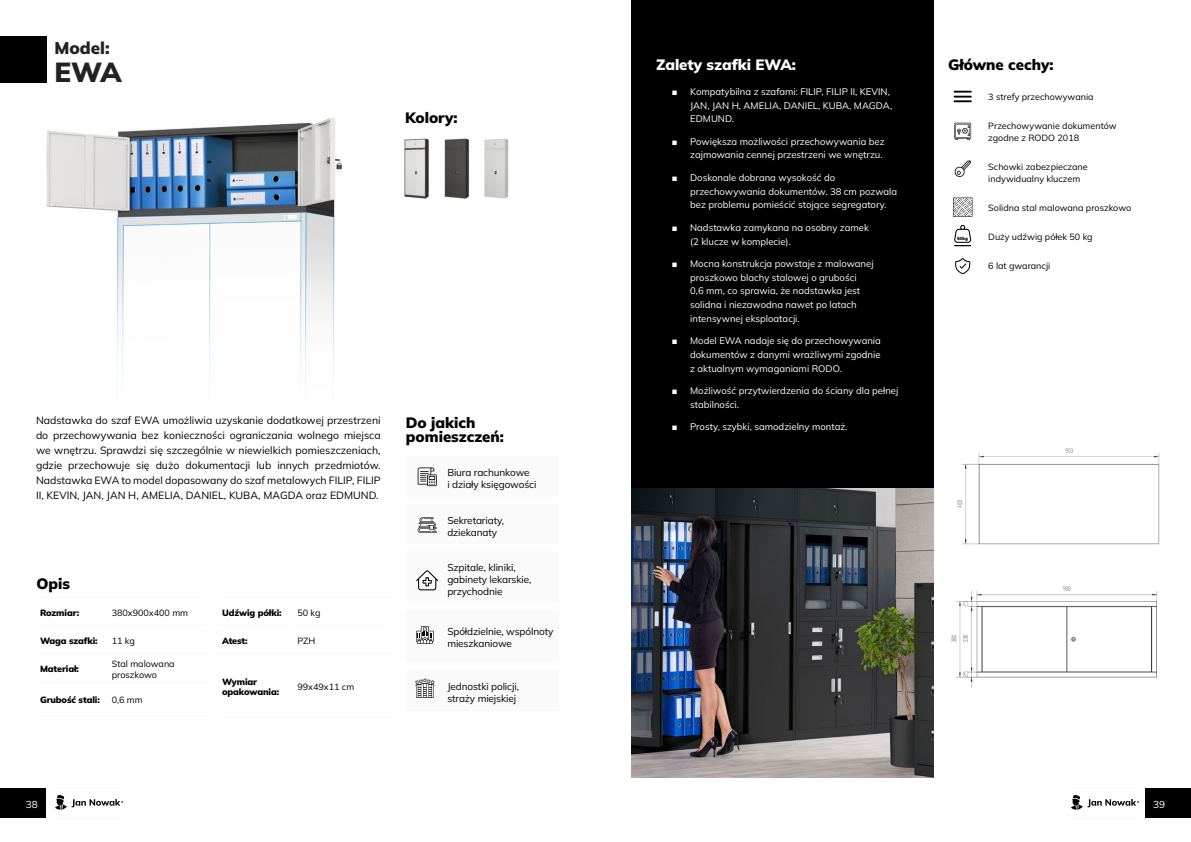
<style>
.page{position:relative;width:1191px;height:842px;background:#fff}
.page>*{position:absolute;margin:0;border:0;box-sizing:border-box;transform-origin:0 0}
.t1{font:900 27.5px "Mulish";color:#222}
.t2{font:900 17px "Mulish";color:#222}
.t3{font:900 15px/14px "Mulish";color:#000}
.t4{font:900 15px "Mulish";color:#fff}
.t5{font:10.5px/15px "Mulish";color:#000;text-align:justify}
.t6{font:10px/12px "Mulish";letter-spacing:-.01em;color:#000}
.t7{font:10px "Mulish";color:#fff}
.t8{font:9.5px/13.8px "Mulish";color:#fff}
.t9{font:9px/12px "Mulish";color:#000}
.t10{font:900 9px/10.8px "Mulish";letter-spacing:-.01em;color:#000}
.t11{font:900 4.4px "Mulish";color:#000}
.s1{font-family:"Arial"}
</style>
<div class="page">
<hr style="left:55px;top:818px;width:65px;height:1px;background:#fafafa">
<hr style="left:1071px;top:818px;width:65px;height:1px;background:#fafafa">
<hr style="left:55px;top:788px;width:65px;height:1px;background:#fafafa">
<hr style="left:1071px;top:788px;width:65px;height:1px;background:#fafafa">
<div style="left:0;top:788px;width:46px;height:30px;background:#000"></div>
<div style="left:1145px;top:788px;width:46px;height:30px;background:#000"></div>
<svg style="left:55px;top:795px;width:68px;height:15px"></svg>
<svg style="left:1071px;top:795px;width:68px;height:15px"></svg>
<div style="left:0;top:36px;width:46px;height:46px;background:#000"></div>
<img style="left:46px;top:118px;width:297px;height:269px">
<div style="left:406px;top:505px;width:153px;height:39px;background:#fafafa"></div>
<div style="left:406px;top:551px;width:153px;height:52px;background:#fafafa"></div>
<div style="left:406px;top:610px;width:153px;height:52px;background:#fafafa"></div>
<div style="left:406px;top:670px;width:153px;height:41px;background:#fafafa"></div>
<div style="left:406px;top:456px;width:153px;height:41px;background:#fafafa"></div>
<hr style="left:36px;top:597px;width:72px;height:1px;background:#fafafa">
<hr style="left:108px;top:597px;width:98px;height:1px;background:#fafafa">
<hr style="left:36px;top:625px;width:72px;height:1px;background:#fafafa">
<hr style="left:108px;top:625px;width:98px;height:1px;background:#fafafa">
<hr style="left:36px;top:653px;width:72px;height:1px;background:#fafafa">
<hr style="left:108px;top:653px;width:98px;height:1px;background:#fafafa">
<hr style="left:36px;top:682px;width:72px;height:1px;background:#fafafa">
<hr style="left:108px;top:682px;width:98px;height:1px;background:#fafafa">
<hr style="left:36px;top:716px;width:72px;height:1px;background:#fafafa">
<hr style="left:108px;top:716px;width:98px;height:1px;background:#fafafa">
<img style="left:951px;top:448px;width:209px;height:240px">
<div style="left:631px;top:0;width:302px;height:488px;background:#000"></div>
<svg style="left:955px;top:258px;width:15px;height:16px"></svg>
<img style="left:631px;top:488px;width:302px;height:290px">
<hr style="left:218px;top:596px;width:75px;height:1px;background:#fafafa">
<hr style="left:293px;top:596px;width:98px;height:1px;background:#fafafa">
<hr style="left:218px;top:625px;width:75px;height:1px;background:#fafafa">
<hr style="left:293px;top:625px;width:98px;height:1px;background:#fafafa">
<hr style="left:218px;top:653px;width:75px;height:1px;background:#fafafa">
<hr style="left:293px;top:653px;width:98px;height:1px;background:#fafafa">
<hr style="left:218px;top:717px;width:75px;height:1px;background:#fafafa">
<hr style="left:293px;top:717px;width:98px;height:1px;background:#fafafa">
<img style="left:404px;top:138px;width:25px;height:61px">
<img style="left:444px;top:138px;width:26px;height:61px">
<img style="left:484px;top:138px;width:25px;height:61px">
<svg style="left:418px;top:467px;width:19px;height:19px"></svg>
<svg style="left:418px;top:517px;width:19px;height:16px"></svg>
<svg style="left:416px;top:570px;width:22px;height:20px"></svg>
<svg style="left:416px;top:626px;width:17px;height:18px"></svg>
<svg style="left:415px;top:678px;width:20px;height:20px"></svg>
<svg style="left:954px;top:123px;width:17px;height:17px"></svg>
<svg style="left:953px;top:198px;width:19px;height:19px"></svg>
<svg style="left:954px;top:225px;width:17px;height:21px"></svg>
<svg style="left:953px;top:91px;width:18px;height:11px"></svg>
<svg style="left:954px;top:161px;width:16px;height:16px"></svg>
<h2 class="t2" style="left:54px;top:36px;width:57px">Model:</h2>
<h1 class="t1" style="left:54px;top:53px;width:69px">EWA</h1>
<h3 class="t3" style="left:405px;top:110px;width:54px">Kolory:</h3>
<p class="t5" style="left:36px;top:412px;width:346px">Nadstawka do szaf EWA umożliwia uzyskanie dodatkowej przestrzeni do przechowywania bez konieczności ograniczania wolnego miejsca we wnętrzu. Sprawdzi się szczególnie w niewielkich pomieszczeniach, gdzie przechowuje się dużo dokumentacji lub innych przedmiotów.<br>Nadstawka EWA to model dopasowany do szaf metalowych FILIP, FILIP II, KEVIN, JAN, JAN H, AMELIA, DANIEL, KUBA, MAGDA oraz EDMUND.</p>
<h3 class="t3" style="left:37px;top:576px;width:35px">Opis</h3>
<p class="t10" style="left:40px;top:607px;width:41px">Rozmiar:</p>
<p class="t9" style="left:112px;top:606px;width:78px">380x900x400 mm</p>
<p class="t10" style="left:40px;top:635px;width:59px">Waga szafki:</p>
<p class="t9" style="left:112px;top:634px;width:25px">11 kg</p>
<p class="t10" style="left:40px;top:663px;width:40px">Materiał:</p>
<p class="t9" style="left:112px;top:658px;width:64px;line-height:10.8px">Stal malowana proszkowo</p>
<p class="t10" style="left:40px;top:695px;width:61px">Grubość stali:</p>
<p class="t9" style="left:112px;top:694px;width:33px">0,6 mm</p>
<p class="t10" style="left:222px;top:607px;width:61px">Udźwig półki:</p>
<p class="t9" style="left:297px;top:606px;width:25px">50 kg</p>
<p class="t10" style="left:222px;top:635px;width:27px">Atest:</p>
<p class="t9" style="left:297px;top:635px;width:19px">PZH</p>
<p class="t10" style="left:222px;top:676px;width:59px">Wymiar opakowania:</p>
<p class="t9" style="left:297px;top:680px;width:58px">99x49x11 cm</p>
<h3 class="t3" style="left:406px;top:415px;width:100px">Do jakich pomieszczeń:</h3>
<p class="t6" style="left:447px;top:466px;width:91px">Biura rachunkowe<br>i działy księgowości</p>
<p class="t6" style="left:447px;top:514px;width:58px">Sekretariaty, dziekanaty</p>
<p class="t6" style="left:447px;top:561px;width:86px">Szpitale, kliniki, gabinety lekarskie, przychodnie</p>
<p class="t6" style="left:447px;top:625px;width:108px">Spółdzielnie, wspólnoty mieszkaniowe</p>
<p class="t6" style="left:447px;top:680px;width:73px">Jednostki policji, straży miejskiej</p>
<h3 class="t4" style="left:656px;top:54px;width:141px">Zalety szafki EWA:</h3>
<p class="t8" style="left:690px;top:84px;width:204px;text-indent:-18px"><span class="s1">■</span> Kompatybilna z szafami: FILIP, FILIP II, KEVIN,<br>JAN, JAN H, AMELIA, DANIEL, KUBA, MAGDA,<br>EDMUND.</p>
<p class="t8" style="left:671px;top:134px;width:214px;text-align:right"><span class="s1">■</span> Powiększa możliwości przechowywania bez zajmowania cennej przestrzeni we wnętrzu.</p>
<p class="t8" style="left:690px;top:170px;width:209px;text-indent:-18px"><span class="s1">■</span> Doskonale dobrana wysokość do przechowywania dokumentów. 38 cm pozwala bez problemu pomieścić stojące segregatory.</p>
<p class="t8" style="left:690px;top:220px;width:180px;text-indent:-18px"><span class="s1">■</span> Nadstawka zamykana na osobny zamek (2 klucze w komplecie).</p>
<p class="t8" style="left:690px;top:256px;width:185px;text-indent:-18px"><span class="s1">■</span> Mocna konstrukcja powstaje z malowanej proszkowo blachy stalowej o grubości<br>0,6 mm, co sprawia, że nadstawka jest solidna i niezawodna nawet po latach intensywnej eksploatacji.</p>
<p class="t8" style="left:690px;top:334px;width:192px;text-align:justify;text-indent:-18px"><span class="s1">■</span> Model EWA nadaje się do przechowywania dokumentów z danymi wrażliwymi zgodnie z aktualnym wymaganiami RODO.</p>
<p class="t8" style="left:690px;top:384px;width:210px;text-indent:-18px"><span class="s1">■</span> Możliwość przytwierdzenia do ściany dla pełnej stabilności.</p>
<p class="t8" style="left:671px;top:420px;width:177px"><span class="s1">■</span> Prosty, szybki, samodzielny montaż.</p>
<h3 class="t3" style="left:948px;top:57px;width:107px">Główne cechy:</h3>
<p class="t11" style="left:957px;top:235px;width:12px">50kg</p>
<p class="t9" style="left:988px;top:90px;width:107px">3 strefy przechowywania</p>
<p class="t9" style="left:988px;top:119px;width:130px">Przechowywanie dokumentów zgodne z RODO 2018</p>
<p class="t9" style="left:988px;top:160px;width:101px">Schowki zabezpieczane indywidualny kluczem</p>
<p class="t9" style="left:988px;top:201px;width:144px">Solidna stal malowana proszkowo</p>
<p class="t9" style="left:988px;top:230px;width:106px">Duży udźwig półek 50 kg</p>
<p class="t9" style="left:988px;top:259px;width:63px">6 lat gwarancji</p>
<p class="t7" style="left:26px;top:798px;width:13px">38</p>
<p class="t7" style="left:1153px;top:798px;width:13px">39</p>
</div>
